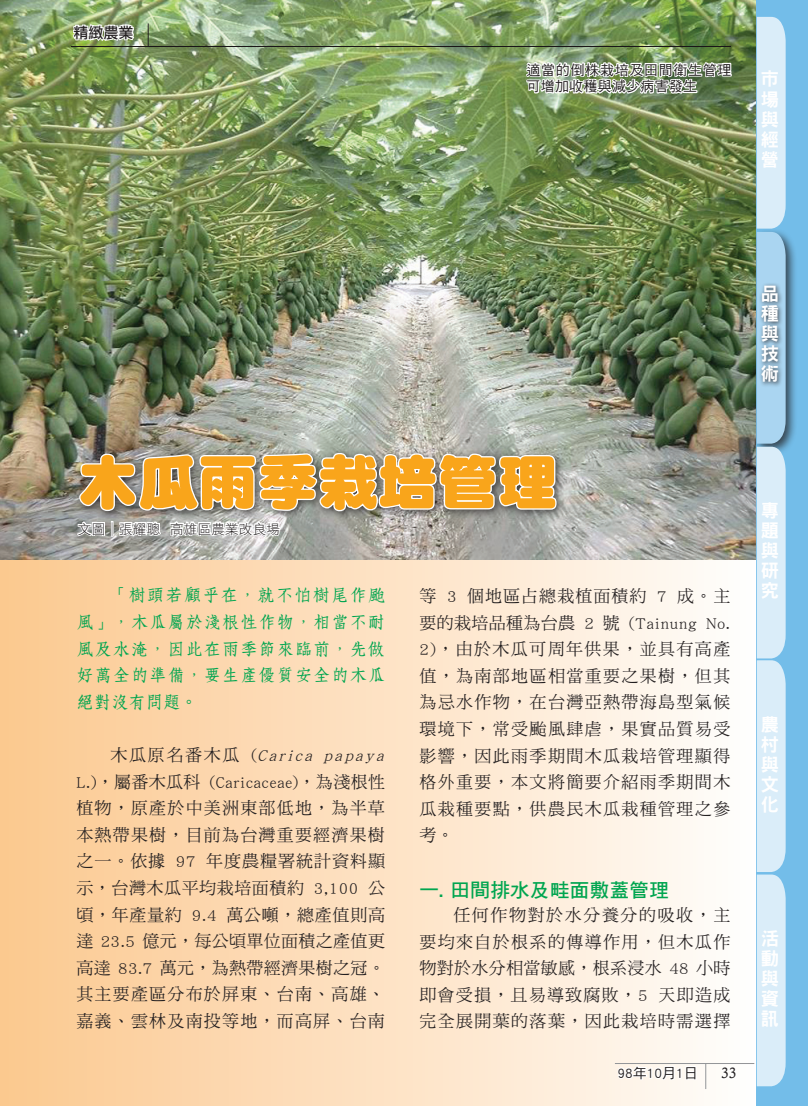
<style>
.page{position:relative;width:808px;height:1106px;background:#fff}
.page>*{position:absolute;margin:0;border:0;box-sizing:border-box;transform-origin:0 0}
.大標{font:60px "DF Yuan Std W12";color:#f9a51b}
.內文{font:19.5px "DF Hei Std W7";letter-spacing:.02em;color:#00a54f}
.段落樣式3{font:18.15px/20.1px "DF Hei Std W9";color:#fff;text-align:justify}
.內文-2{font:16.95px/26.5px "DF Ming Std W5";letter-spacing:.07em;color:#231f20;text-align:justify}
.內文-3{font:16.95px/26.5px "DF Ming Std W5";letter-spacing:.045em;color:#231f20}
.內文-4{font:16.95px/26.5px "DF Fang Song Std W6";letter-spacing:.07em;color:#00a54f;text-align:justify}
.正常{font:15px "DF Li Hei Std W5";color:#231f20}
.t1{font:15px "Calisto";color:#231f20}
.內文-5{font:13.95px/16.5px "DF Hei Std W5";letter-spacing:.05em;color:#231f20}
.正常-2{font:13.95px "DF Hei Std W5";color:#231f20}
.內文-6{font:13.5px "DF Li Hei Std W3";letter-spacing:.02em;color:#231f20}
.s1{font-style:italic}
</style>
<div class="page">
<div style="left:0;top:0;width:757px;height:1106px;background:linear-gradient(to right,#fbc88e,#fffdfb)"></div>
<img style="left:0;top:0;width:757px;height:560px">
<svg style="left:72px;top:23px;width:64px;height:24px"></svg>
<svg style="left:148px;top:23px;width:1px;height:23px"></svg>
<hr style="left:71px;top:47px;width:660px;height:2px;background:#231f20;opacity:.3">
<div style="left:73px;top:446px;width:493px;height:74px;background:#231f20;opacity:.75"></div>
<div style="left:757px;top:0;width:51px;height:1106px;background:#73bde9"></div>
<div style="left:753px;top:228px;width:45px;height:228px;background:#231f20;opacity:.75"></div>
<svg style="left:757px;top:17px;width:29px;height:1069px;background:#c9e1f1"></svg>
<svg style="left:75px;top:448px;width:483px;height:90px"></svg>
<img style="left:525px;top:39px;width:208px;height:65px">
<svg style="left:616px;top:1054px;width:82px;height:30px"></svg>
<svg style="left:719px;top:1065px;width:19px;height:15px"></svg>
<hr style="left:615px;top:1063px;width:139px;height:1px;background:#939598">
<svg style="left:705px;top:1064px;width:1px;height:25px"></svg>
<p class="正常" style="left:73px;top:24px;width:61px">精緻農業</p>
<p class="內文-5" style="left:527px;top:61px;width:206px">適當的倒株栽培及田間衛生管理可增加收穫與減少病害發生</p>
<p class="段落樣式3" style="left:761px;top:69px;width:19px">市場與經營</p>
<p class="段落樣式3" style="left:761px;top:283px;width:19px">品種與技術</p>
<p class="大標" style="left:78px;top:450px;width:482px">木瓜雨季栽培管理</p>
<p class="內文-6" style="left:78px;top:521px;width:204px">文圖│張耀聰 高雄區農業改良場</p>
<p class="內文-4" style="left:76px;top:582px;width:310px;text-indent:34px">「樹頭若顧乎在，就不怕樹尾作颱風」，木瓜屬於淺根性作物，相當不耐風及水淹，因此在雨季節來臨前，先做好萬全的準備，要生產優質安全的木瓜絕對沒有問題。</p>
<p class="內文-3" style="left:76px;top:741px;width:313px;text-indent:34px">木瓜原名番木瓜 (<span class="s1">Carica papaya<br></span>L.)，屬番木瓜科 (Caricaceae)，為淺根性植物，原產於中美洲東部低地，為半草本熱帶果樹，目前為台灣重要經濟果樹之一。依據 97 年度農糧署統計資料顯示，台灣木瓜平均栽培面積約 3,100 公頃，年產量約 9.4 萬公噸，總產值則高達 23.5 億元，每公頃單位面積之產值更高達 83.7 萬元，為熱帶經濟果樹之冠。其主要產區分布於屏東、台南、高雄、嘉義、雲林及南投等地，而高屏、台南</p>
<p class="內文-2" style="left:419px;top:582px;width:312px">等 3 個地區占總栽植面積約 7 成。主要的栽培品種為台農 2 號 (Tainung No.<br>2)，由於木瓜可周年供果，並具有高產值，為南部地區相當重要之果樹，但其為忌水作物，在台灣亞熱帶海島型氣候環境下，常受颱風肆虐，果實品質易受影響，因此雨季期間木瓜栽培管理顯得格外重要，本文將簡要介紹雨季期間木瓜栽種要點，供農民木瓜栽種管理之參考。</p>
<p class="內文" style="left:419px;top:879px;width:251px">一. 田間排水及畦面敷蓋管理</p>
<p class="內文-2" style="left:419px;top:901px;width:313px;text-indent:34px">任何作物對於水分養分的吸收，主要均來自於根系的傳導作用，但木瓜作物對於水分相當敏感，根系浸水 48 小時即會受損，且易導致腐敗，5 天即造成完全展開葉的落葉，因此栽培時需選擇</p>
<p class="正常-2" style="left:618px;top:1065px;width:82px">98年10月1日</p>
<p class="t1" style="left:721px;top:1064px;width:17px">33</p>
<p class="段落樣式3" style="left:761px;top:500px;width:19px">專題與研究</p>
<p class="段落樣式3" style="left:761px;top:714px;width:19px">農村與文化</p>
<p class="段落樣式3" style="left:761px;top:714px;width:19px">活動</p>
<p class="段落樣式3" style="left:761px;top:775px;width:19px">資訊</p>
<p class="段落樣式3" style="left:761px;top:928px;width:19px">活動與資訊</p>
</div>
